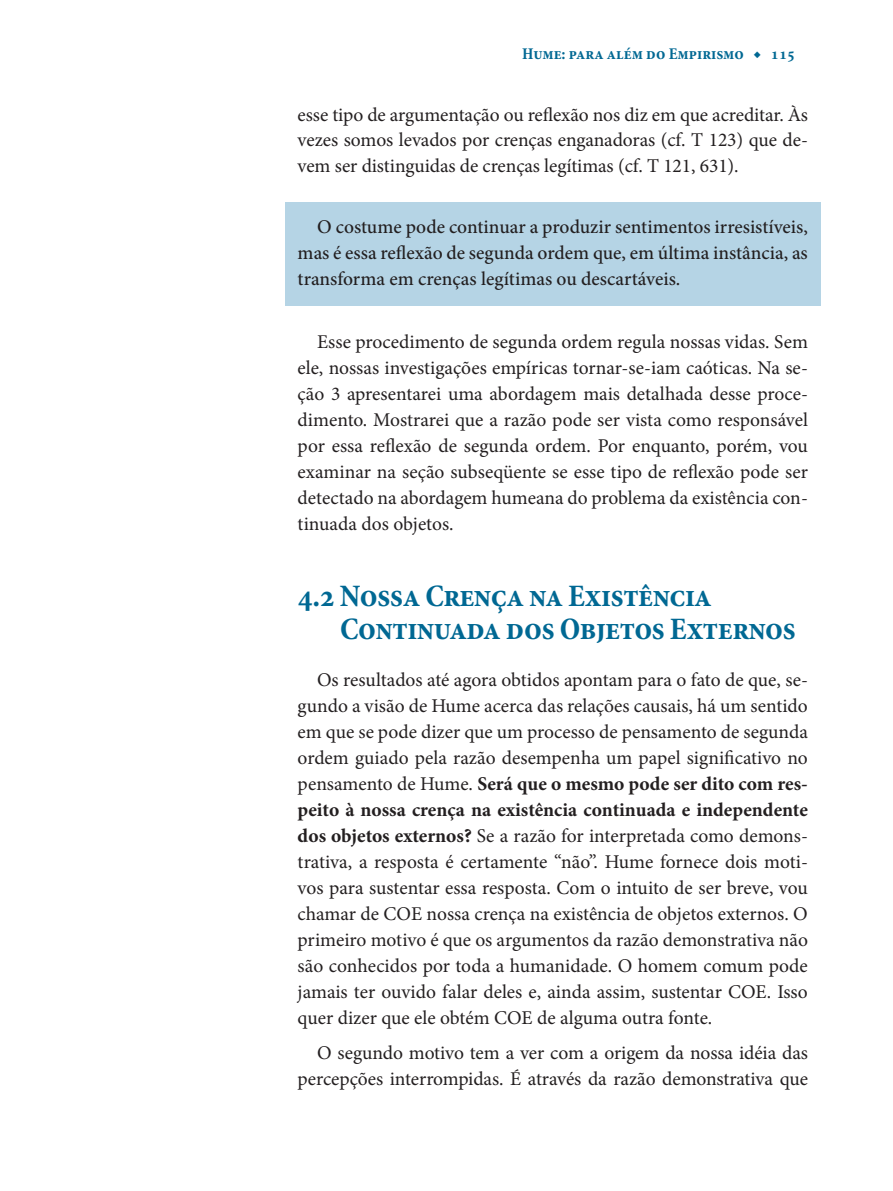
<style>
.page{position:relative;width:893px;height:1191px;background:#fff}
.page>*{position:absolute;margin:0;border:0;box-sizing:border-box;transform-origin:0 0}
.Subtitulo_-_1{font:700 condensed 31.5px/33px "Minion Pro";letter-spacing:-.02em;color:#006893}
.texto_-_principal{font:19.5px/26px "Minion Pro";letter-spacing:-.005em;color:#231f20;text-align:justify}
.t1{font:500 19.5px/26px "Minion Pro";color:#231f20;text-align:justify}
.t2{font:700 condensed 16.5px "Minion Pro";color:#006893}
.s1{font-weight:700}
</style>
<div class="page">
<div style="left:285px;top:202px;width:536px;height:103px;background:#b5d4e5"></div>
<p class="t2" style="left:522px;top:43px;width:274px">Hume: para além do Empirismo ◆ 115</p>
<p class="texto_-_principal" style="left:298px;top:101px;width:512px">esse tipo de argumentação ou reflexão nos diz em que acreditar. Às vezes somos levados por crenças enganadoras (cf. T 123) que de&shy;vem ser distinguidas de crenças legítimas (cf. T 121, 631).</p>
<p class="t1" style="left:298px;top:214px;width:512px;text-indent:20px">O costume pode continuar a produzir sentimentos irresistíveis, mas é essa reflexão de segunda ordem que, em última instância, as transforma em crenças legítimas ou descartáveis.</p>
<p class="texto_-_principal" style="left:298px;top:329px;width:512px;text-indent:20px">Esse procedimento de segunda ordem regula nossas vidas. Sem ele, nossas investigações empíricas tornar-se-iam caóticas. Na se&shy;ção 3 apresentarei uma abordagem mais detalhada desse proce&shy;dimento. Mostrarei que a razão pode ser vista como responsável por essa reflexão de segunda ordem. Por enquanto, porém, vou examinar na seção subseqüente se esse tipo de reflexão pode ser detectado na abordagem humeana do problema da existência con&shy;tinuada dos objetos.</p>
<p class="Subtitulo_-_1" style="left:340px;top:579px;width:457px;text-indent:-43px">4.2 Nossa Crença na Existência<br>Continuada dos Objetos Externos</p>
<p class="texto_-_principal" style="left:298px;top:667px;width:512px;text-indent:20px">Os resultados até agora obtidos apontam para o fato de que, se&shy;gundo a visão de Hume acerca das relações causais, há um sentido em que se pode dizer que um processo de pensamento de segunda ordem guiado pela razão desempenha um papel significativo no pensamento de Hume. <span class="s1">Será que o mesmo pode ser dito com res&shy;peito à nossa crença na existência continuada e independente dos objetos externos?</span> Se a razão for interpretada como demons&shy;trativa, a resposta é certamente “não”. Hume fornece dois moti&shy;vos para sustentar essa resposta. Com o intuito de ser breve, vou chamar de COE nossa crença na existência de objetos externos. O primeiro motivo é que os argumentos da razão demonstrativa não são conhecidos por toda a humanidade. O homem comum pode jamais ter ouvido falar deles e, ainda assim, sustentar COE. Isso quer dizer que ele obtém COE de alguma outra fonte.</p>
<p class="texto_-_principal" style="left:298px;top:1039px;width:512px;text-align:right">O segundo motivo tem a ver com a origem da nossa idéia das percepções interrompidas. É através da razão demonstrativa que</p>
</div>
